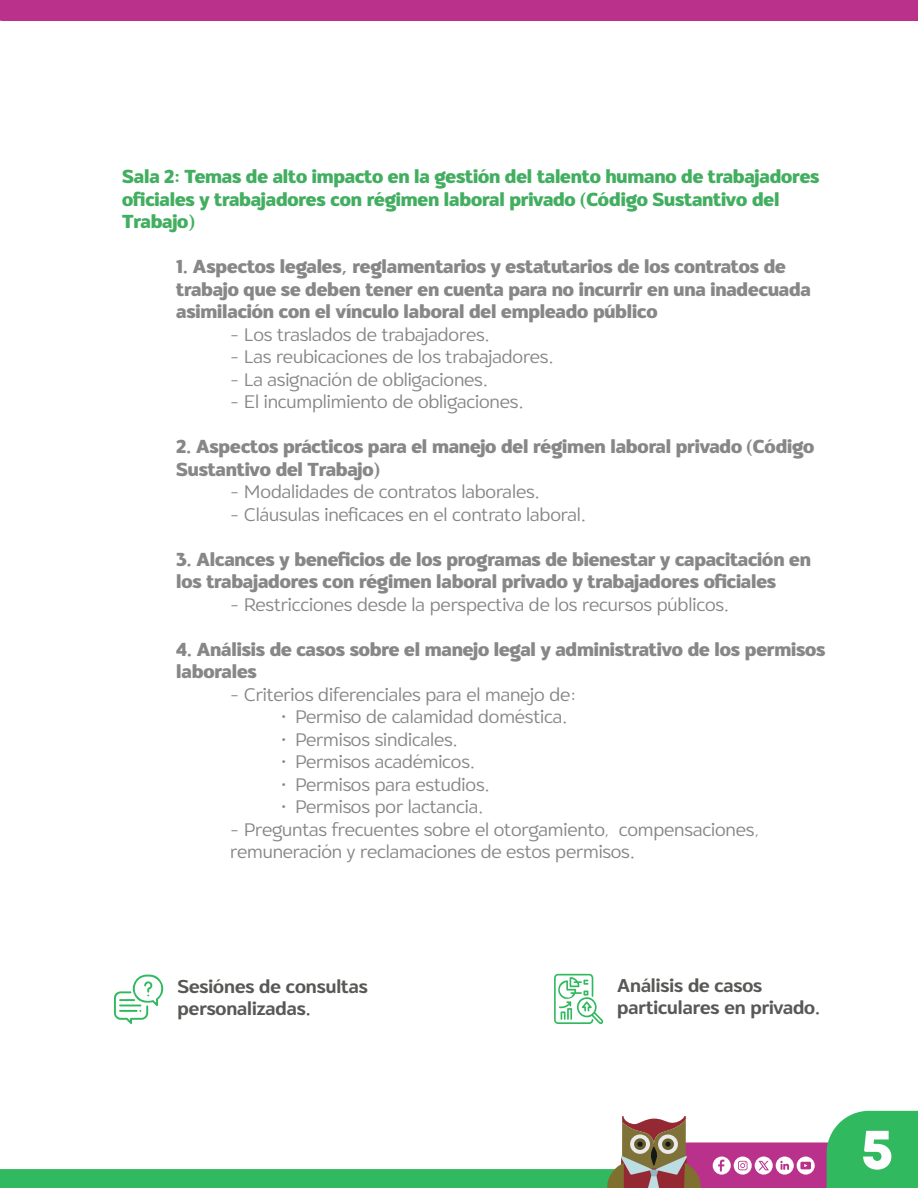
<style>
.page{position:relative;width:918px;height:1188px;background:#fff}
.page>*{position:absolute;margin:0;border:0;box-sizing:border-box;transform-origin:0 0}
.t1{font:800 57px "Mont";color:#fff}
.t2{font:200 18px/22.5px "Oliviar Sans";letter-spacing:-.005em;color:#878787}
.t3{font:700 18px/22.5px "Oliviar Sans";letter-spacing:-.005em;color:#878787}
.t4{font:700 18px/22.5px "Oliviar Sans";letter-spacing:-.005em;color:#42ae60}
.t5{font:600 18px/22.5px "Oliviar Sans";color:#585856}
</style>
<div class="page">
<div style="left:0;top:0;width:918px;height:21px;background:#b9318b"></div>
<svg style="left:0;top:1111px;width:918px;height:77px"></svg>
<svg style="left:114px;top:975px;width:49px;height:49px"></svg>
<svg style="left:554px;top:974px;width:49px;height:50px"></svg>
<p class="t4" style="left:122px;top:166px;width:699px">Sala 2: Temas de alto impacto en la gestión del talento humano de trabajadores oficiales y trabajadores con régimen laboral privado (Código Sustantivo del<br>Trabajo)</p>
<p class="t3" style="left:176px;top:256px;width:636px">1. Aspectos legales, reglamentarios y estatutarios de los contratos de trabajo que se deben tener en cuenta para no incurrir en una inadecuada asimilación con el vínculo laboral del empleado público</p>
<p class="t2" style="left:230px;top:323px;width:261px">- Los traslados de trabajadores.</p>
<p class="t2" style="left:230px;top:346px;width:325px">- Las reubicaciones de los trabajadores.</p>
<p class="t2" style="left:230px;top:368px;width:260px">- La asignación de obligaciones.</p>
<p class="t2" style="left:230px;top:391px;width:295px">- El incumplimiento de obligaciones.</p>
<p class="t3" style="left:176px;top:436px;width:640px">2. Aspectos prácticos para el manejo del régimen laboral privado (Código<br>Sustantivo del Trabajo)</p>
<p class="t2" style="left:230px;top:481px;width:311px">- Modalidades de contratos laborales.</p>
<p class="t2" style="left:230px;top:503px;width:358px">- Cláusulas ineficaces en el contrato laboral.</p>
<p class="t3" style="left:176px;top:548px;width:636px">3. Alcances y beneficios de los programas de bienestar y capacitación en los trabajadores con régimen laboral privado y trabajadores oficiales</p>
<p class="t2" style="left:230px;top:593px;width:501px">- Restricciones desde la perspectiva de los recursos públicos.</p>
<p class="t3" style="left:176px;top:638px;width:651px">4. Análisis de casos sobre el manejo legal y administrativo de los permisos laborales</p>
<p class="t2" style="left:230px;top:683px;width:348px">- Criterios diferenciales para el manejo de:</p>
<p class="t2" style="left:284px;top:706px;width:285px">• Permiso de calamidad doméstica.</p>
<p class="t2" style="left:284px;top:728px;width:175px">• Permisos sindicales.</p>
<p class="t2" style="left:284px;top:751px;width:193px">• Permisos académicos.</p>
<p class="t2" style="left:284px;top:773px;width:207px">• Permisos para estudios.</p>
<p class="t2" style="left:284px;top:796px;width:201px">• Permisos por lactancia.</p>
<p class="t2" style="left:230px;top:818px;width:531px">- Preguntas frecuentes sobre el otorgamiento, compensaciones, remuneración y reclamaciones de estos permisos.</p>
<p class="t5" style="left:178px;top:975px;width:192px">Sesiónes de consultas personalizadas.</p>
<p class="t5" style="left:617px;top:974px;width:205px">Análisis de casos particulares en privado.</p>
<h1 class="t1" style="left:861px;top:1112px;width:34px">5</h1>
</div>
